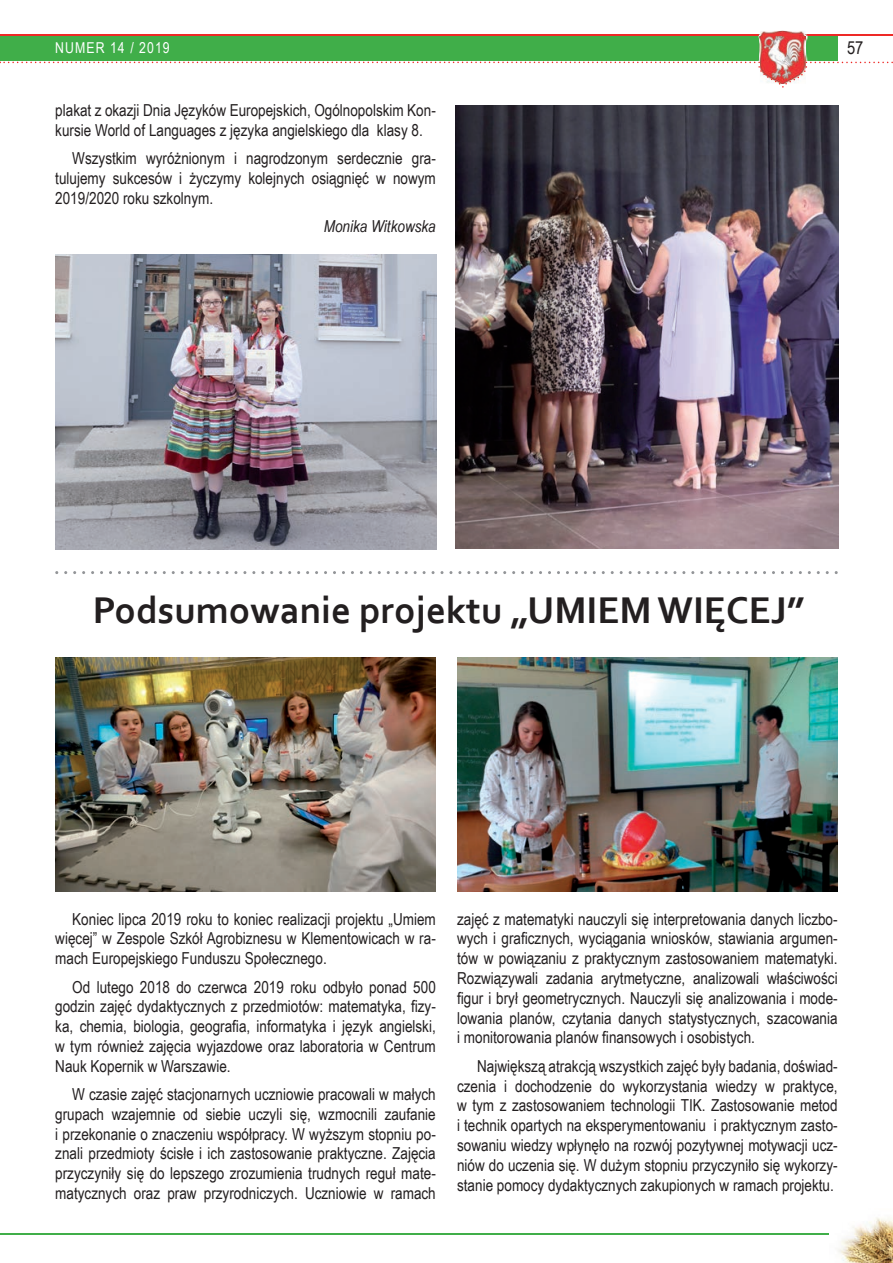
<style>
.page{position:relative;width:893px;height:1263px;background:#fff}
.page>*{position:absolute;margin:0;border:0;box-sizing:border-box;transform-origin:0 0}
.t1{font:700 39px "Corbel";color:#231f20}
.t2{font:18px "Arial Narrow";color:#231f20}
.t3{font:16.5px/19.8px "Arial Narrow";color:#231f20;text-align:justify}
.t4{font:italic 16.5px "Arial Narrow";color:#231f20}
.t5{font:15px "Arial Narrow";letter-spacing:.07em;color:#fff}
</style>
<div class="page">
<div style="left:0;top:35px;width:838px;height:26px;background:#40ae49"></div>
<hr style="left:0;top:34px;width:893px;height:2px;background:#ee2926">
<img style="left:758px;top:30px;width:49px;height:32px">
<img style="left:760px;top:31px;width:46px;height:31px">
<img style="left:760px;top:34px;width:46px;height:27px">
<svg style="left:0;top:62px;width:893px;height:26px"></svg>
<hr style="left:0;top:1233px;width:893px;height:2px;background:#40ae49">
<img style="left:838px;top:1217px;width:55px;height:46px">
<img style="left:829px;top:1233px;width:64px;height:2px">
<img style="left:55px;top:254px;width:381px;height:295px">
<img style="left:456px;top:105px;width:382px;height:444px">
<svg style="left:55px;top:571px;width:783px;height:3px"></svg>
<img style="left:55px;top:657px;width:381px;height:234px">
<img style="left:457px;top:657px;width:381px;height:234px">
<p class="t5" style="left:55px;top:36px;width:116px">NUMER 14 / 2019</p>
<p class="t2" style="left:847px;top:34px;width:18px">57</p>
<p class="t3" style="left:55px;top:100px;width:382px">plakat z okazji Dnia Języków Europejskich, Ogólnopolskim Kon&shy;kursie World of Languages z języka angielskiego dla klasy 8.</p>
<p class="t3" style="left:55px;top:148px;width:382px;text-indent:17px">Wszystkim wyróżnionym i nagrodzonym serdecznie gra&shy;tulujemy sukcesów i życzymy kolejnych osiągnięć w nowym 2019/2020 roku szkolnym.</p>
<p class="t4" style="left:324px;top:215px;width:114px">Monika Witkowska</p>
<h1 class="t1" style="left:93px;top:586px;width:713px">Podsumowanie projektu „UMIEM WIĘCEJ”</h1>
<p class="t3" style="left:55px;top:908px;width:382px;text-indent:17px">Koniec lipca 2019 roku to koniec realizacji projektu „Umiem więcej” w Zespole Szkół Agrobiznesu w Klementowicach w ra&shy;mach Europejskiego Funduszu Społecznego.</p>
<p class="t3" style="left:55px;top:976px;width:382px;text-indent:17px">Od lutego 2018 do czerwca 2019 roku odbyło ponad 500 godzin zajęć dydaktycznych z przedmiotów: matematyka, fizy&shy;ka, chemia, biologia, geografia, informatyka i język angielski, w tym również zajęcia wyjazdowe oraz laboratoria w Centrum Nauk Kopernik w Warszawie.</p>
<p class="t3" style="left:55px;top:1084px;width:382px;text-indent:17px">W czasie zajęć stacjonarnych uczniowie pracowali w małych grupach wzajemnie od siebie uczyli się, wzmocnili zaufanie i przekonanie o znaczeniu współpracy. W wyższym stopniu po&shy;znali przedmioty ścisłe i ich zastosowanie praktyczne. Zajęcia przyczyniły się do lepszego zrozumienia trudnych reguł mate&shy;matycznych oraz praw przyrodniczych. Uczniowie w ramach</p>
<p class="t3" style="left:457px;top:908px;width:382px">zajęć z matematyki nauczyli się interpretowania danych liczbo&shy;wych i graficznych, wyciągania wniosków, stawiania argumen&shy;tów w powiązaniu z praktycznym zastosowaniem matematyki.<br>Rozwiązywali zadania arytmetyczne, analizowali właściwości figur i brył geometrycznych. Nauczyli się analizowania i mode&shy;lowania planów, czytania danych statystycznych, szacowania i monitorowania planów finansowych i osobistych.</p>
<p class="t3" style="left:457px;top:1055px;width:382px;text-indent:20px">Największą atrakcją wszystkich zajęć były badania, doświad&shy;czenia i dochodzenie do wykorzystania wiedzy w praktyce, w tym z zastosowaniem technologii TIK. Zastosowanie metod i technik opartych na eksperymentowaniu i praktycznym zasto&shy;sowaniu wiedzy wpłynęło na rozwój pozytywnej motywacji ucz&shy;niów do uczenia się. W dużym stopniu przyczyniło się wykorzy&shy;stanie pomocy dydaktycznych zakupionych w ramach projektu.</p>
</div>
